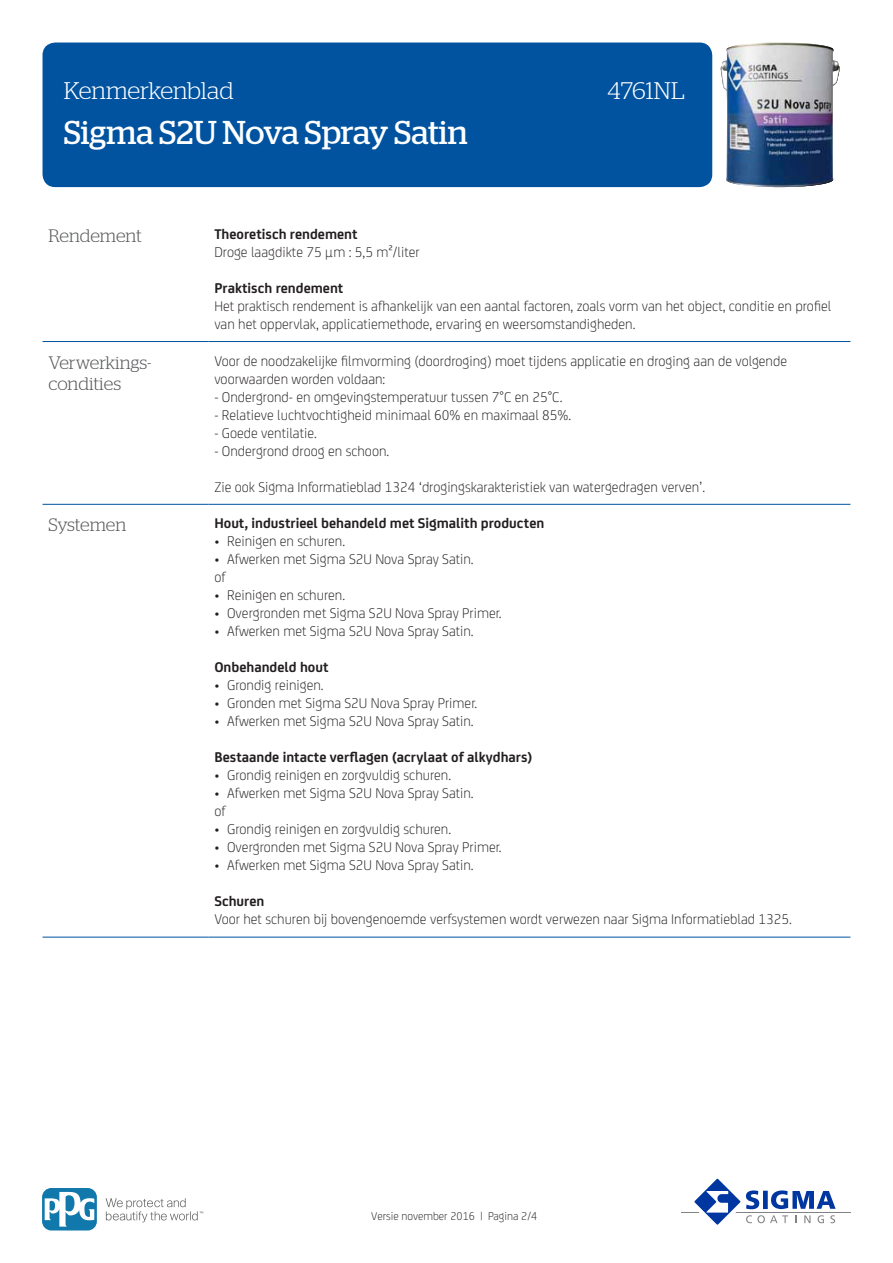
<style>
.page{position:relative;width:893px;height:1263px;background:#fff}
.page>*{position:absolute;margin:0;border:0;box-sizing:border-box;transform-origin:0 0}
.t1{font:33px "Stag";color:#fff}
.t2{font:300 24px "Stag";color:#fff}
.KOP{font:300 18px/21.6px "Stag";letter-spacing:-.005em;color:#57585a}
.BODY{font:300 15px/18px "FS Joey";color:#231f20}
.BODY-2{font:700 15px "FS Joey";color:#231f20}
.t3{font:300 12px "FS Joey";color:#231f20}
.s1{font-weight:700}
</style>
<div class="page">
<div style="left:43px;top:43px;width:669px;height:144px;background:#0153a0;border-radius:13px"></div>
<hr style="left:681px;top:1211px;width:169px;height:1px;background:#808285">
<svg style="left:689px;top:1178px;width:147px;height:47px"></svg>
<svg style="left:106px;top:1198px;width:97px;height:24px"></svg>
<svg style="left:43px;top:1188px;width:54px;height:42px"></svg>
<svg style="left:45px;top:1191px;width:49px;height:35px"></svg>
<hr style="left:43px;top:341px;width:165px;height:1px;background:#0153a0">
<hr style="left:208px;top:341px;width:642px;height:1px;background:#0153a0">
<hr style="left:43px;top:504px;width:165px;height:1px;background:#0153a0">
<hr style="left:208px;top:504px;width:642px;height:1px;background:#0153a0">
<hr style="left:43px;top:937px;width:165px;height:1px;background:#0153a0">
<hr style="left:208px;top:937px;width:642px;height:1px;background:#0153a0">
<img style="left:720px;top:43px;width:120px;height:144px">
<h2 class="t2" style="left:64px;top:77px;width:171px">Kenmerkenblad</h2>
<h2 class="t2" style="left:608px;top:77px;width:78px">4761NL</h2>
<h1 class="t1" style="left:64px;top:114px;width:405px">Sigma S2U Nova Spray Satin</h1>
<p class="KOP" style="left:49px;top:225px;width:95px">Rendement</p>
<p class="BODY" style="left:214px;top:224px;width:207px"><span class="s1">Theoretisch rendement<br></span>Droge laagdikte 75 μm : 5,5 m²/liter</p>
<p class="BODY" style="left:214px;top:278px;width:619px"><span class="s1">Praktisch rendement<br></span>Het praktisch rendement is afhankelijk van een aantal factoren, zoals vorm van het object, conditie en profiel van het oppervlak, applicatiemethode, ervaring en weersomstandigheden.</p>
<p class="KOP" style="left:49px;top:351px;width:104px">Verwerkings&shy;condities</p>
<p class="BODY" style="left:214px;top:351px;width:574px">Voor de noodzakelijke filmvorming (doordroging) moet tijdens applicatie en droging aan de volgende voorwaarden worden voldaan:</p>
<p class="BODY" style="left:214px;top:387px;width:350px">- Ondergrond- en omgevingstemperatuur tussen 7°C en 25°C.</p>
<p class="BODY" style="left:214px;top:405px;width:358px">- Relatieve luchtvochtigheid minimaal 60% en maximaal 85%.</p>
<p class="BODY" style="left:214px;top:423px;width:104px">- Goede ventilatie.</p>
<p class="BODY" style="left:214px;top:441px;width:176px">- Ondergrond droog en schoon.</p>
<p class="BODY" style="left:214px;top:477px;width:492px">Zie ook Sigma Informatieblad 1324 ‘drogingskarakteristiek van watergedragen verven’.</p>
<p class="KOP" style="left:49px;top:514px;width:79px">Systemen</p>
<p class="BODY-2" style="left:214px;top:512px;width:331px">Hout, industrieel behandeld met Sigmalith producten</p>
<p class="BODY" style="left:214px;top:531px;width:132px">• Reinigen en schuren.</p>
<p class="BODY" style="left:214px;top:549px;width:261px">• Afwerken met Sigma S2U Nova Spray Satin.</p>
<p class="BODY" style="left:214px;top:567px;width:13px">of</p>
<p class="BODY" style="left:214px;top:585px;width:132px">• Reinigen en schuren.</p>
<p class="BODY" style="left:214px;top:603px;width:289px">• Overgronden met Sigma S2U Nova Spray Primer.</p>
<p class="BODY" style="left:214px;top:621px;width:261px">• Afwerken met Sigma S2U Nova Spray Satin.</p>
<p class="BODY-2" style="left:214px;top:656px;width:116px">Onbehandeld hout</p>
<p class="BODY" style="left:214px;top:675px;width:111px">• Grondig reinigen.</p>
<p class="BODY" style="left:214px;top:693px;width:264px">• Gronden met Sigma S2U Nova Spray Primer.</p>
<p class="BODY" style="left:214px;top:711px;width:261px">• Afwerken met Sigma S2U Nova Spray Satin.</p>
<p class="BODY-2" style="left:214px;top:746px;width:319px">Bestaande intacte verflagen (acrylaat of alkydhars)</p>
<p class="BODY" style="left:214px;top:765px;width:238px">• Grondig reinigen en zorgvuldig schuren.</p>
<p class="BODY" style="left:214px;top:783px;width:261px">• Afwerken met Sigma S2U Nova Spray Satin.</p>
<p class="BODY" style="left:214px;top:801px;width:13px">of</p>
<p class="BODY" style="left:214px;top:819px;width:238px">• Grondig reinigen en zorgvuldig schuren.</p>
<p class="BODY" style="left:214px;top:837px;width:289px">• Overgronden met Sigma S2U Nova Spray Primer.</p>
<p class="BODY" style="left:214px;top:855px;width:261px">• Afwerken met Sigma S2U Nova Spray Satin.</p>
<p class="BODY" style="left:214px;top:891px;width:579px"><span class="s1">Schuren<br></span>Voor het schuren bij bovengenoemde verfsystemen wordt verwezen naar Sigma Informatieblad 1325.</p>
<p class="t3" style="left:371px;top:1208px;width:168px">Versie november 2016 | Pagina 2/4</p>
</div>
